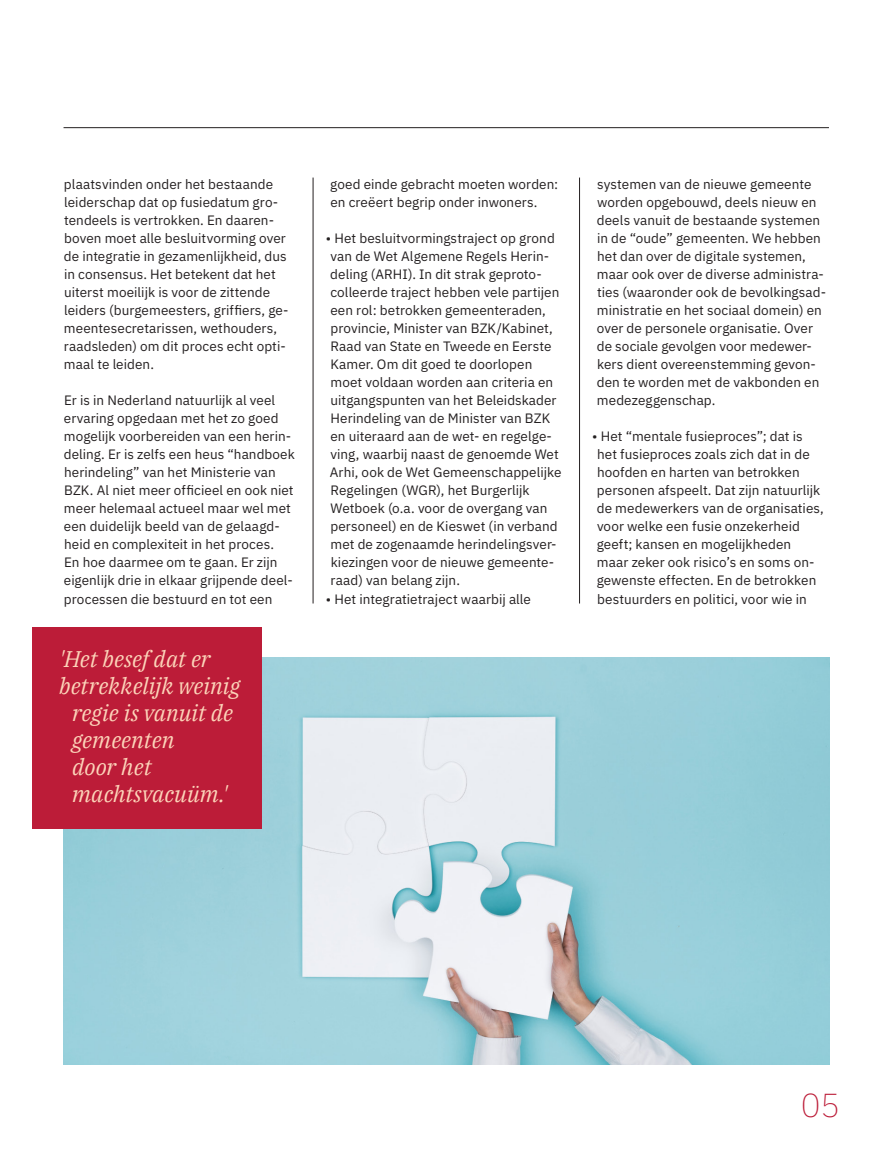
<style>
.page{position:relative;width:893px;height:1149px;background:#fff}
.page>*{position:absolute;margin:0;border:0;box-sizing:border-box;transform-origin:0 0}
.t1{font:33px "IBM Plex Sans";color:#bc1c38}
.No_Spacing{font:italic 22.5px/27px "IBM Plex Serif";letter-spacing:-.005em;color:#fcd4b9}
.No_Spacing-2{font:13.5px/18px "IBM Plex Sans";letter-spacing:.005em;color:#231f20}
</style>
<div class="page">
<hr style="left:313px;top:177px;width:1px;height:426px;background:#231f20">
<hr style="left:579px;top:177px;width:1px;height:426px;background:#231f20">
<hr style="left:64px;top:1063px;width:765px;height:1px;background:#231f20">
<hr style="left:64px;top:127px;width:765px;height:1px;background:#231f20">
<img style="left:64px;top:657px;width:765px;height:406px">
<div style="left:32px;top:627px;width:229px;height:201px;background:#bc1c38"></div>
<p class="No_Spacing-2" style="left:64px;top:174px;width:226px">plaatsvinden onder het bestaande leiderschap dat op fusiedatum gro&shy;tendeels is vertrokken. En daaren&shy;boven moet alle besluitvorming over de integratie in gezamenlijkheid, dus in consensus. Het betekent dat het uiterst moeilijk is voor de zittende leiders (burgemeesters, griffiers, ge&shy;meentesecretarissen, wethouders, raadsleden) om dit proces echt opti&shy;maal te leiden.</p>
<p class="No_Spacing-2" style="left:64px;top:390px;width:232px">Er is in Nederland natuurlijk al veel ervaring opgedaan met het zo goed mogelijk voorbereiden van een herin&shy;deling. Er is zelfs een heus “handboek herindeling” van het Ministerie van BZK. Al niet meer officieel en ook niet meer helemaal actueel maar wel met een duidelijk beeld van de gelaagd&shy;heid en complexiteit in het proces.<br>En hoe daarmee om te gaan. Er zijn eigenlijk drie in elkaar grijpende deel&shy;processen die bestuurd en tot een</p>
<p class="No_Spacing" style="left:59px;top:643px;width:153px">'Het besef dat er</p>
<p class="No_Spacing" style="left:72px;top:670px;width:170px;text-indent:-13px">betrekkelijk weinig regie is vanuit de gemeenten<br>door het machtsvacuüm.'</p>
<p class="No_Spacing-2" style="left:330px;top:174px;width:229px">goed einde gebracht moeten worden:</p>
<p class="No_Spacing-2" style="left:330px;top:192px;width:209px">en creëert begrip onder inwoners.</p>
<p class="No_Spacing-2" style="left:326px;top:228px;width:237px">• Het besluitvormingstraject op grond van de Wet Algemene Regels Herin&shy;deling (ARHI). In dit strak geproto&shy;colleerde traject hebben vele partijen een rol: betrokken gemeenteraden, provincie, Minister van BZK/Kabinet, Raad van State en Tweede en Eerste Kamer. Om dit goed te doorlopen moet voldaan worden aan criteria en uitgangspunten van het Beleidskader Herindeling van de Minister van BZK en uiteraard aan de wet- en regelge&shy;ving, waarbij naast de genoemde Wet Arhi, ook de Wet Gemeenschappelijke Regelingen (WGR), het Burgerlijk Wetboek (o.a. voor de overgang van personeel) en de Kieswet (in verband met de zogenaamde herindelingsver&shy;kiezingen voor de nieuwe gemeente&shy;raad) van belang zijn.</p>
<p class="No_Spacing-2" style="left:326px;top:588px;width:207px">• Het integratietraject waarbij alle</p>
<p class="No_Spacing-2" style="left:597px;top:174px;width:231px">systemen van de nieuwe gemeente worden opgebouwd, deels nieuw en deels vanuit de bestaande systemen in de “oude” gemeenten. We hebben het dan over de digitale systemen, maar ook over de diverse administra&shy;ties (waaronder ook de bevolkingsad&shy;ministratie en het sociaal domein) en over de personele organisatie. Over de sociale gevolgen voor medewer&shy;kers dient overeenstemming gevon&shy;den te worden met de vakbonden en medezeggenschap.</p>
<p class="No_Spacing-2" style="left:597px;top:426px;width:229px;text-indent:-4px">• Het “mentale fusieproces”; dat is het fusieproces zoals zich dat in de hoofden en harten van betrokken personen afspeelt. Dat zijn natuurlijk de medewerkers van de organisaties, voor welke een fusie onzekerheid geeft; kansen en mogelijkheden maar zeker ook risico’s en soms on&shy;gewenste effecten. En de betrokken bestuurders en politici, voor wie in</p>
<h1 class="t1" style="left:801px;top:1079px;width:41px">05</h1>
</div>
